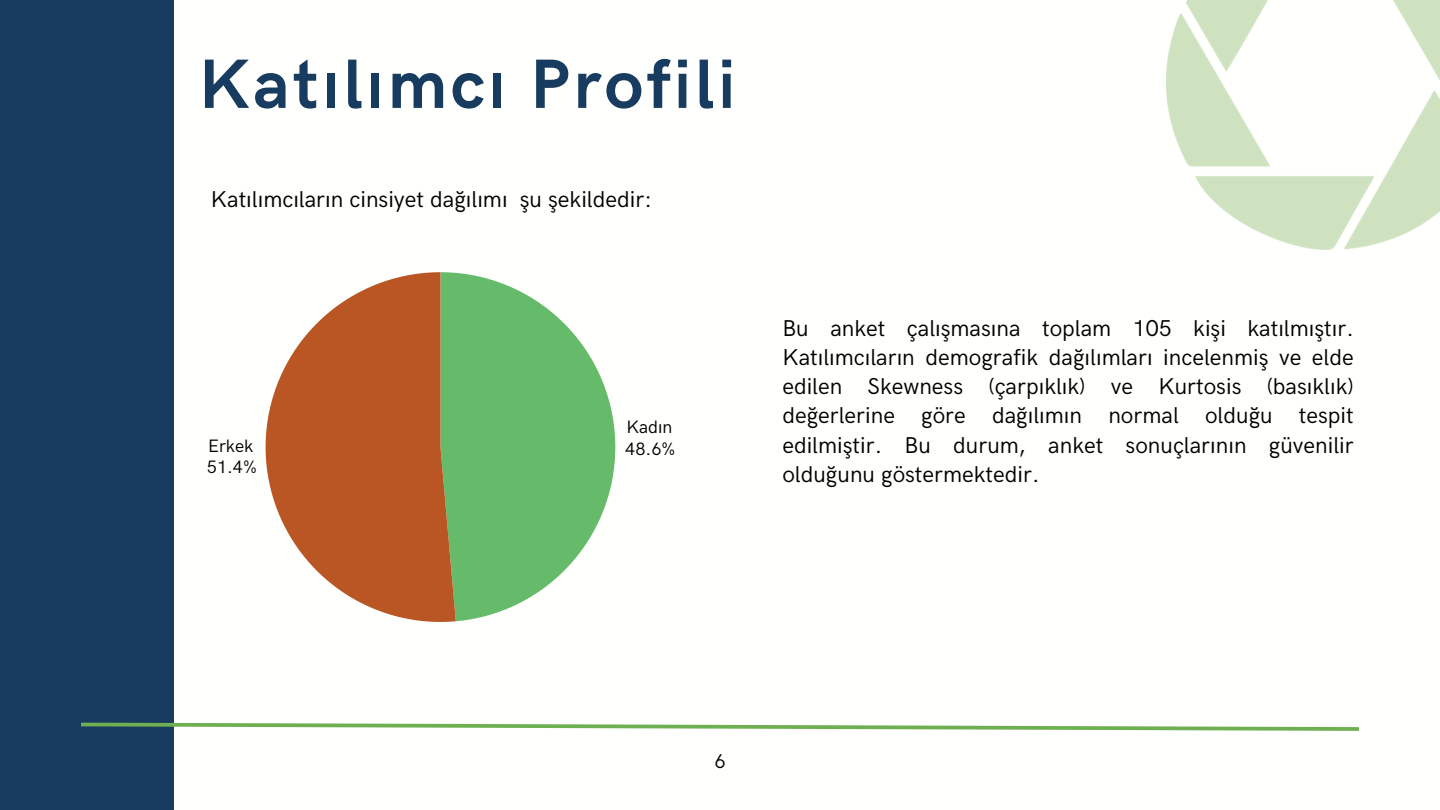
<style>
.page{position:relative;width:1440px;height:810px;background:#fff}
.page>*{position:absolute;margin:0;border:0;box-sizing:border-box;transform-origin:0 0}
.t1{font:700 70px "HK Grotesk";letter-spacing:.05em;color:#183c5f}
.t2{font:23px/29.2px "HK Grotesk";color:#000;text-align:justify}
.t3{font:20px "HK Grotesk";color:#000}
.t4{font:18px/21.4px "HK Grotesk";color:#000}
</style>
<div class="page">
<div style="left:0;top:0;width:174px;height:810px;background:#183c5f"></div>
<svg style="left:456px;top:273px;width:159px;height:348px;fill:#66bb6a"></svg>
<svg style="left:266px;top:272px;width:190px;height:350px;fill:#ba5624"></svg>
<svg style="left:81px;top:722px;width:1278px;height:9px"></svg>
<img style="left:1166px;top:0;width:274px;height:249px">
<p class="t1" style="left:199px;top:45px;width:529px">Katılımcı Profili</p>
<p class="t2" style="left:211px;top:185px;width:442px">Katılımcıların ci nsiyet dağılımı şu şeki ldedi r:</p>
<p class="t4" style="left:207px;top:435px;width:52px">Erkek<br>51.4%</p>
<p class="t4" style="left:625px;top:417px;width:52px">Kadın<br>48.6%</p>
<p class="t2" style="left:782px;top:314px;width:573px">Bu anket çalışmasına toplam 105 kişi katılmıştır.<br>Katılımcıların demografi k dağılımları i ncelenmiş ve elde edi len Skewness (çarpıklık) ve Kurtosis (basıklık) değerleri ne göre dağılımın normal olduğu tespit edilmiştir. Bu durum, anket sonuçlarının güvenilir olduğunu göstermektedi r.</p>
<h1 class="t3" style="left:714px;top:750px;width:13px">6</h1>
</div>
